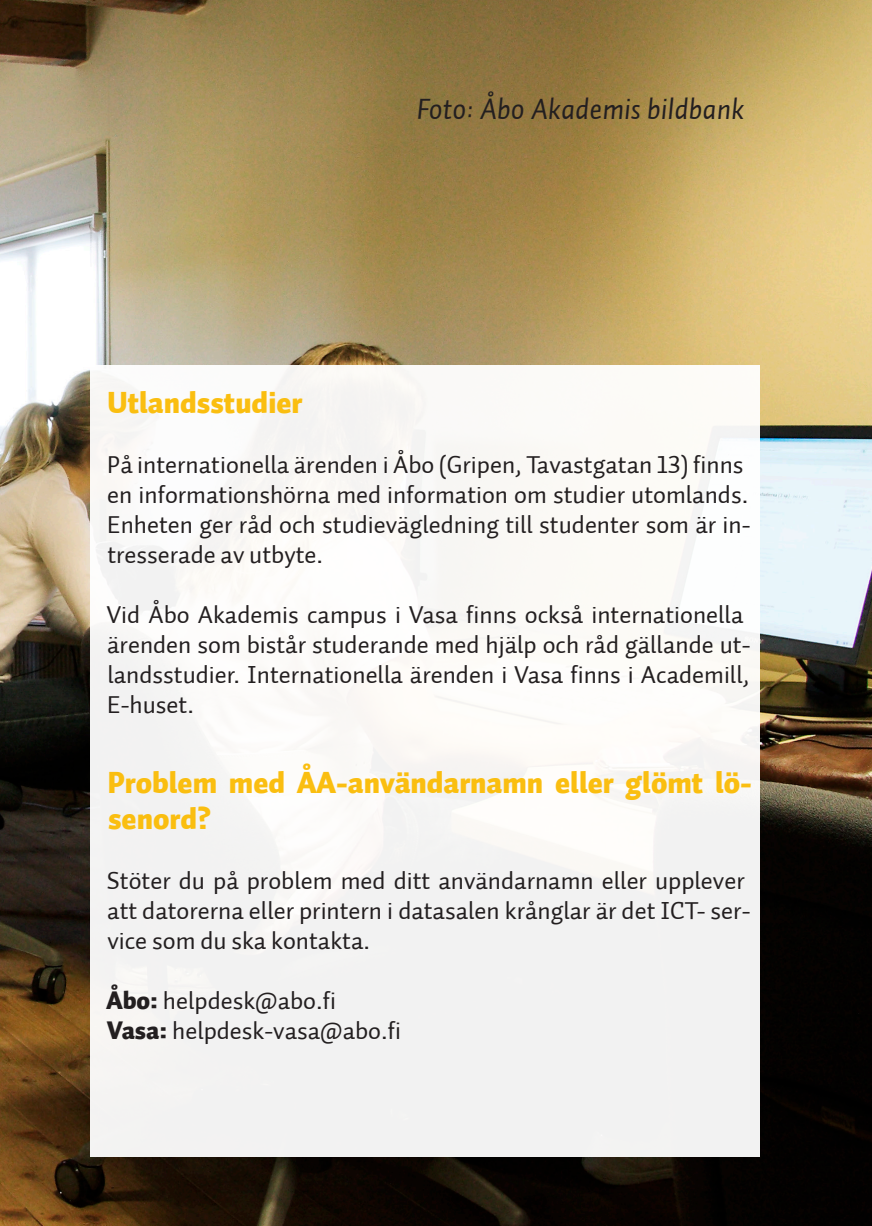
<style>
.page{position:relative;width:872px;height:1226px;background:#fff}
.page>*{position:absolute;margin:0;border:0;box-sizing:border-box;transform-origin:0 0}
.lätt_rubrik{font:30px/36px "Auto 1 Black LF";color:#fabe10}
.lätt_rubrik-2{font:30px "Auto 1 Italic LF";color:#231f20}
.brödtext{font:25px/30px "Auto 1 Regular LF";color:#231f20}
.s1{font-family:"Auto 1 Black LF"}
</style>
<div class="page">
<img style="left:0;top:0;width:872px;height:1226px">
<div style="left:90px;top:365px;width:670px;height:791px;background:#f7f5f3"></div>
<p class="lätt_rubrik-2" style="left:416px;top:89px;width:329px">Foto: Åbo Akademis bildbank</p>
<p class="lätt_rubrik" style="left:108px;top:386px;width:196px">Utlandsstudier</p>
<p class="brödtext" style="left:107px;top:450px;width:645px">På internationella ärenden i Åbo (Gripen, Tavastgatan 13) finns en informationshörna med information om studier utomlands.<br>Enheten ger råd och studievägledning till studenter som är in&shy;tresserade av utbyte.</p>
<p class="brödtext" style="left:107px;top:600px;width:645px">Vid Åbo Akademis campus i Vasa finns också internationella ärenden som bistår studerande med hjälp och råd gällande ut&shy;landsstudier. Internationella ärenden i Vasa finns i Academill, E-huset.</p>
<p class="lätt_rubrik" style="left:108px;top:766px;width:646px">Problem med ÅA-användarnamn eller glömt lö&shy;senord?</p>
<p class="brödtext" style="left:107px;top:866px;width:645px">Stöter du på problem med ditt användarnamn eller upplever att datorerna eller printern i datasalen krånglar är det ICT- ser&shy;vice som du ska kontakta.</p>
<p class="brödtext" style="left:106px;top:986px;width:231px"><span class="s1">Åbo:</span> helpdesk@abo.fi</p>
<p class="brödtext" style="left:107px;top:1016px;width:295px"><span class="s1">Vasa:</span> helpdesk-vasa@abo.fi</p>
</div>
